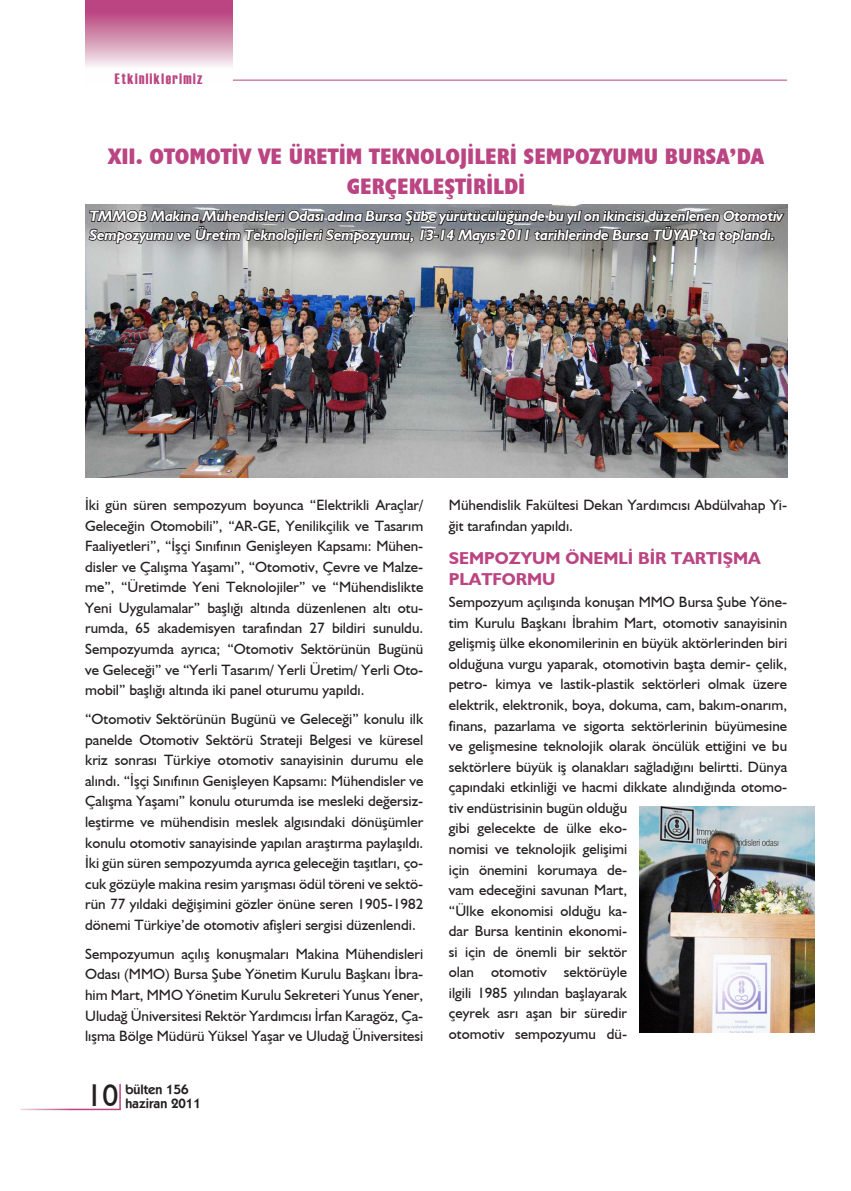
<style>
.page{position:relative;width:851px;height:1191px;background:#fff}
.page>*{position:absolute;margin:0;border:0;box-sizing:border-box;transform-origin:0 0}
.t1{font:31.5px "Humanist 521 BT";color:#231f20}
.dar_baslik{font:700 condensed 22.5px/30px "Humanist 521 BT Xtra";color:#bb4482;text-align:center}
.metinbaslik{font:700 17.25px/20.5px "Humanist 521 BT";color:#bb4482}
.bultenmetin{font:15px/20.5px "Humanist 521 BT";color:#231f20;text-align:justify}
.imza{font:italic 700 15px/18.8px "Humanist 521 BT";letter-spacing:-.01em;color:#fff}
.t2{font:15px "Haettenschweiler";letter-spacing:.1em;color:#bb4482}
.t3{font:600 13.5px/13.5px "Kabel IT Cby BT";color:#231f20}
</style>
<div class="page">
<hr style="left:161px;top:80px;width:626px;height:1px;background:#bb4482">
<svg style="left:85px;top:0;width:147px;height:81px"></svg>
<hr style="left:119px;top:1084px;width:2px;height:25px;background:#bb4482">
<hr style="left:20px;top:1108px;width:101px;height:2px;background:#fff">
<img style="left:85px;top:204px;width:702px;height:273px">
<svg style="left:87px;top:204px;width:698px;height:56px;background:#7d7e7f"></svg>
<img style="left:639px;top:806px;width:174px;height:226px">
<p class="t2" style="left:115px;top:69px;width:89px">Etkinliklerimiz</p>
<p class="dar_baslik" style="left:108px;top:141px;width:657px">XII. OTOMOTİV VE ÜRETİM TEKNOLOJİLERİ SEMPOZYUMU BURSA’DA<br>GERÇEKLEŞTİRİLDİ</p>
<p class="imza" style="left:89px;top:206px;width:695px">TMMOB Makina Mühendisleri Odası adına Bursa Şube yürütücülüğünde bu yıl on ikincisi düzenlenen Otomotiv<br>Sempozyumu ve Üretim Teknolojileri Sempozyumu, 13-14 Mayıs 2011 tarihlerinde Bursa TÜYAP’ta toplandı.</p>
<p class="bultenmetin" style="left:85px;top:494px;width:340px">İki gün süren sempozyum boyunca “Elektrikli Araçlar/ Geleceğin Otomobili”, “AR-GE, Yenilikçilik ve Tasarım Faaliyetleri”, “İşçi Sınıfının Genişleyen Kapsamı: Mühen&shy;disler ve Çalışma Yaşamı”, “Otomotiv, Çevre ve Malze&shy;me”, “Üretimde Yeni Teknolojiler” ve “Mühendislikte Yeni Uygulamalar” başlığı altında düzenlenen altı otu&shy;rumda, 65 akademisyen tarafından 27 bildiri sunuldu.<br>Sempozyumda ayrıca; “Otomotiv Sektörünün Bugünü ve Geleceği” ve “Yerli Tasarım/ Yerli Üretim/ Yerli Oto&shy;mobil” başlığı altında iki panel oturumu yapıldı.</p>
<p class="bultenmetin" style="left:85px;top:708px;width:340px">“Otomotiv Sektörünün Bugünü ve Geleceği” konulu ilk panelde Otomotiv Sektörü Strateji Belgesi ve küresel kriz sonrası Türkiye otomotiv sanayisinin durumu ele alındı. “İşçi Sınıfının Genişleyen Kapsamı: Mühendisler ve Çalışma Yaşamı” konulu oturumda ise mesleki değersiz&shy;leştirme ve mühendisin meslek algısındaki dönüşümler konulu otomotiv sanayisinde yapılan araştırma paylaşıldı.<br>İki gün süren sempozyumda ayrıca geleceğin taşıtları, ço&shy;cuk gözüyle makina resim yarışması ödül töreni ve sektö&shy;rün 77 yıldaki değişimini gözler önüne seren 1905-1982 dönemi Türkiye’de otomotiv afişleri sergisi düzenlendi.</p>
<p class="bultenmetin" style="left:85px;top:943px;width:340px">Sempozyumun açılış konuşmaları Makina Mühendisleri Odası (MMO) Bursa Şube Yönetim Kurulu Başkanı İbra&shy;him Mart, MMO Yönetim Kurulu Sekreteri Yunus Yener, Uludağ Üniversitesi Rektör Yardımcısı İrfan Karagöz, Ça&shy;lışma Bölge Müdürü Yüksel Yaşar ve Uludağ Üniversitesi</p>
<h1 class="t1" style="left:86px;top:1076px;width:33px">10</h1>
<p class="t3" style="left:125px;top:1082px;width:77px">bülten 156 haziran 2011</p>
<p class="bultenmetin" style="left:449px;top:494px;width:340px">Mühendislik Fakültesi Dekan Yardımcısı Abdülvahap Yi&shy;ğit tarafından yapıldı.</p>
<p class="metinbaslik" style="left:449px;top:547px;width:313px">SEMPOZYUM ÖNEMLİ BİR TARTIŞMA<br>PLATFORMU</p>
<p class="bultenmetin" style="left:449px;top:591px;width:340px;text-align:left">Sempozyum açılışında konuşan MMO Bursa Şube Yöne&shy;tim Kurulu Başkanı İbrahim Mart, otomotiv sanayisinin gelişmiş ülke ekonomilerinin en büyük aktörlerinden biri olduğuna vurgu yaparak, otomotivin başta demir- çelik, petro- kimya ve lastik-plastik sektörleri olmak üzere elektrik, elektronik, boya, dokuma, cam, bakım-onarım, finans, pazarlama ve sigorta sektörlerinin büyümesine ve gelişmesine teknolojik olarak öncülük ettiğini ve bu sektörlere büyük iş olanakları sağladığını belirtti. Dünya çapındaki etkinliği ve hacmi dikkate alındığında otomo&shy;tiv endüstrisinin bugün olduğu<br>gibi gelecekte de ülke eko-<br>nomisi ve teknolojik gelişimi<br>için önemini korumaya de-<br>vam edeceğini savunan Mart,<br>“Ülke ekonomisi olduğu ka-<br>dar Bursa kentinin ekonomi-<br>si için de önemli bir sektör<br>olan otomotiv sektörüyle<br>ilgili 1985 yılından başlayarak<br>çeyrek asrı aşan bir süredir<br>otomotiv sempozyumu dü-</p>
</div>
